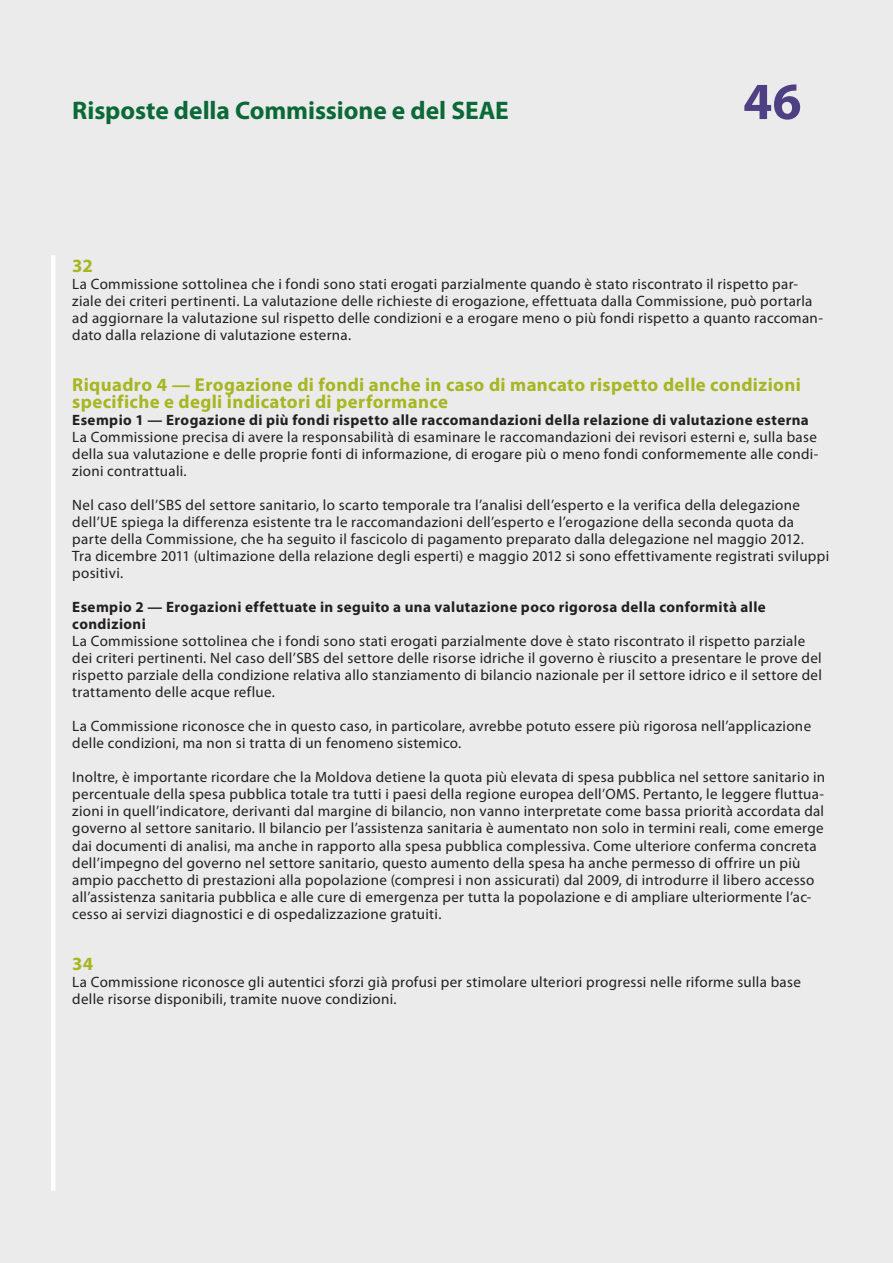
<style>
.page{position:relative;width:893px;height:1263px;background:#ebebeb}
.page>*{position:absolute;margin:0;border:0;box-sizing:border-box;transform-origin:0 0}
.t1{font:700 52.5px "Myriad Pro";color:#4f4085}
.t2{font:700 25.5px "Myriad Pro";letter-spacing:-.005em;color:#0b6938}
.K_03_-_REP_CHIFFRE{font:700 18.75px/17px "Myriad Pro";letter-spacing:.02em;color:#a7b621}
.K_04_-_REP_TEXTE_COU{font:15px/17px "Myriad Pro";letter-spacing:.02em;color:#231f20}
.K_03_-_REP_CHIFFRE_S{font:700 15px/17px "Myriad Pro";letter-spacing:.025em;color:#231f20}
</style>
<div class="page">
<div style="left:51px;top:255px;width:5px;height:936px;background:#fff"></div>
<h2 class="t2" style="left:72px;top:94px;width:438px">Risposte della Commissione e del SEAE</h2>
<h1 class="t1" style="left:743px;top:67px;width:60px">46</h1>
<p class="K_03_-_REP_CHIFFRE" style="left:72px;top:257px;width:22px">32</p>
<p class="K_04_-_REP_TEXTE_COU" style="left:72px;top:275px;width:752px">La Commissione sottolinea che i fondi sono stati erogati parzialmente quando è stato riscontrato il rispetto par&shy;ziale dei criteri pertinenti. La valutazione delle richieste di erogazione, effettuata dalla Commissione, può portarla ad aggiornare la valutazione sul rispetto delle condizioni e a erogare meno o più fondi rispetto a quanto raccoman&shy;dato dalla relazione di valutazione esterna.</p>
<p class="K_03_-_REP_CHIFFRE" style="left:72px;top:376px;width:730px">Riquadro 4 — Erogazione di fondi anche in caso di mancato rispetto delle condizioni specifiche e degli indicatori di performance</p>
<p class="K_03_-_REP_CHIFFRE_S" style="left:72px;top:411px;width:738px">Esempio 1 — Erogazione di più fondi rispetto alle raccomandazioni della relazione di valutazione esterna</p>
<p class="K_04_-_REP_TEXTE_COU" style="left:72px;top:428px;width:748px;text-align:justify">La Commissione precisa di avere la responsabilità di esaminare le raccomandazioni dei revisori esterni e, sulla base della sua valutazione e delle proprie fonti di informazione, di erogare più o meno fondi conformemente alle condi&shy;zioni contrattuali.</p>
<p class="K_04_-_REP_TEXTE_COU" style="left:72px;top:496px;width:758px">Nel caso dell’SBS del settore sanitario, lo scarto temporale tra l’analisi dell’esperto e la verifica della delegazione dell’UE spiega la differenza esistente tra le raccomandazioni dell’esperto e l’erogazione della seconda quota da parte della Commissione, che ha seguito il fascicolo di pagamento preparato dalla delegazione nel maggio 2012.<br>Tra dicembre 2011 (ultimazione della relazione degli esperti) e maggio 2012 si sono effettivamente registrati sviluppi positivi.</p>
<p class="K_03_-_REP_CHIFFRE_S" style="left:72px;top:598px;width:695px">Esempio 2 — Erogazioni effettuate in seguito a una valutazione poco rigorosa della conformità alle condizioni</p>
<p class="K_04_-_REP_TEXTE_COU" style="left:72px;top:633px;width:751px">La Commissione sottolinea che i fondi sono stati erogati parzialmente dove è stato riscontrato il rispetto parziale dei criteri pertinenti. Nel caso dell’SBS del settore delle risorse idriche il governo è riuscito a presentare le prove del rispetto parziale della condizione relativa allo stanziamento di bilancio nazionale per il settore idrico e il settore del trattamento delle acque reflue.</p>
<p class="K_04_-_REP_TEXTE_COU" style="left:72px;top:718px;width:740px">La Commissione riconosce che in questo caso, in particolare, avrebbe potuto essere più rigorosa nell’applicazione delle condizioni, ma non si tratta di un fenomeno sistemico.</p>
<p class="K_04_-_REP_TEXTE_COU" style="left:72px;top:769px;width:754px">Inoltre, è importante ricordare che la Moldova detiene la quota più elevata di spesa pubblica nel settore sanitario in percentuale della spesa pubblica totale tra tutti i paesi della regione europea dell’OMS. Pertanto, le leggere fluttua&shy;zioni in quell’indicatore, derivanti dal margine di bilancio, non vanno interpretate come bassa priorità accordata dal governo al settore sanitario. Il bilancio per l’assistenza sanitaria è aumentato non solo in termini reali, come emerge dai documenti di analisi, ma anche in rapporto alla spesa pubblica complessiva. Come ulteriore conferma concreta dell’impegno del governo nel settore sanitario, questo aumento della spesa ha anche permesso di offrire un più ampio pacchetto di prestazioni alla popolazione (compresi i non assicurati) dal 2009, di introdurre il libero accesso all’assistenza sanitaria pubblica e alle cure di emergenza per tutta la popolazione e di ampliare ulteriormente l’ac&shy;cesso ai servizi diagnostici e di ospedalizzazione gratuiti.</p>
<p class="K_03_-_REP_CHIFFRE" style="left:72px;top:954px;width:23px">34</p>
<p class="K_04_-_REP_TEXTE_COU" style="left:72px;top:973px;width:730px">La Commissione riconosce gli autentici sforzi già profusi per stimolare ulteriori progressi nelle riforme sulla base delle risorse disponibili, tramite nuove condizioni.</p>
</div>
